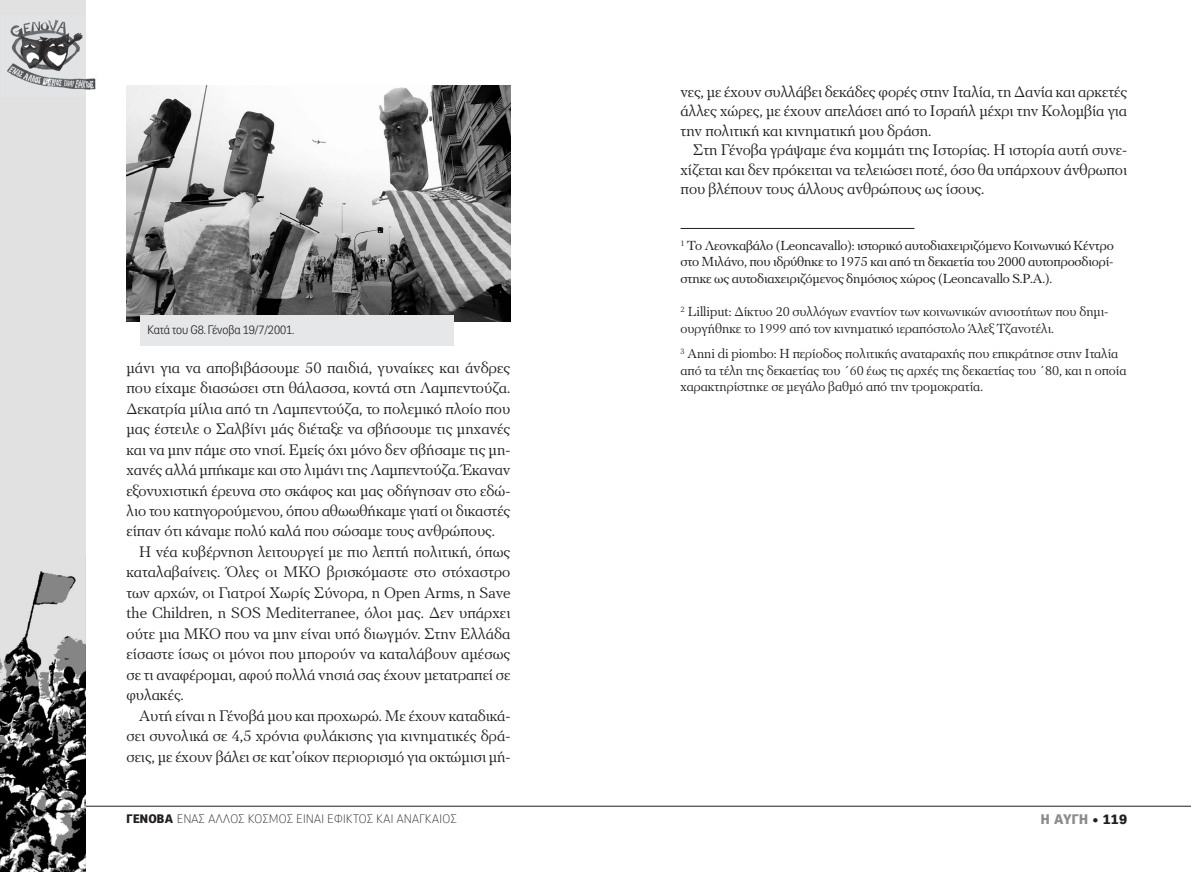
<style>
.page{position:relative;width:1191px;height:872px;background:#fff}
.page>*{position:absolute;margin:0;border:0;box-sizing:border-box;transform-origin:0 0}
.t1{font:15.75px/19.5px "PF Regal Text Pro Regular A";color:#231f20;text-align:justify}
.t2{font:13.5px/16.5px "PF Regal Text Pro Regular A";color:#231f20}
.t3{font:13.5px/16.5px "PF Regal Text Pro Regular B";letter-spacing:-.01em;color:#231f20;text-align:justify}
.t4{font:900 13.5px "PF Das Grotesk Pro";letter-spacing:.015em;color:#8a8c8f}
.t5{font:100 12px "PF Das Grotesk Pro";letter-spacing:.035em;color:#231f20}
.t6{font:300 12px "PF Das Grotesk Pro";letter-spacing:-.005em;color:#231f20}
.s1{font-weight:900}
.s2{color:#231f20}
</style>
<div class="page">
<hr style="left:680px;top:228px;width:234px;height:1px;background:#231f20">
<hr style="left:55px;top:806px;width:1136px;height:1px;background:#231f20">
<img style="left:0;top:0;width:85px;height:872px">
<img style="left:2px;top:16px;width:94px;height:80px">
<img style="left:126px;top:85px;width:384px;height:236px">
<div style="left:140px;top:315px;width:313px;height:31px;background:#e6e7e9"></div>
<p class="t6" style="left:148px;top:322px;width:148px">Κατά του G8. Γένοβα 19/7/2001.</p>
<p class="t1" style="left:126px;top:359px;width:385px">μάνι για να αποβιβάσουμε 50 παιδιά, γυναίκες και άνδρες</p>
<p class="t1" style="left:126px;top:379px;width:385px">που είχαμε διασώσει στη θάλασσα, κοντά στη Λαμπεντούζα.</p>
<p class="t1" style="left:126px;top:400px;width:385px">Δεκατρία μίλια από τη Λαμπεντούζα, το πολεμικό πλοίο που</p>
<p class="t1" style="left:126px;top:420px;width:385px">μας έστειλε ο Σαλβίνι μάς διέταξε να σβήσουμε τις μηχανές</p>
<p class="t1" style="left:126px;top:441px;width:385px">και να μην πάμε στο νησί. Εμείς όχι μόνο δεν σβήσαμε τις μη-</p>
<p class="t1" style="left:126px;top:461px;width:385px">χανές αλλά μπήκαμε και στο λιμάνι της Λαμπεντούζα. Έκαναν</p>
<p class="t1" style="left:126px;top:482px;width:385px">εξονυχιστική έρευνα στο σκάφος και μας οδήγησαν στο εδώ-</p>
<p class="t1" style="left:126px;top:502px;width:385px">λιο του κατηγορούμενου, όπου αθωωθήκαμε γιατί οι δικαστές</p>
<p class="t1" style="left:126px;top:522px;width:370px">είπαν ότι κάναμε πολύ καλά που σώσαμε τους ανθρώπους.</p>
<p class="t1" style="left:139px;top:543px;width:373px">Η νέα κυβέρνηση λειτουργεί με πιο λεπτή πολιτική, όπως</p>
<p class="t1" style="left:126px;top:563px;width:385px">καταλαβαίνεις. Όλες οι ΜΚΟ βρισκόμαστε στο στόχαστρο</p>
<p class="t1" style="left:126px;top:584px;width:385px">των αρχών, οι Γιατροί Χωρίς Σύνορα, η Open Arms, η Save</p>
<p class="t1" style="left:126px;top:604px;width:385px">the Children, η SOS Mediterranee, όλοι μας. Δεν υπάρχει</p>
<p class="t1" style="left:126px;top:625px;width:385px">ούτε μια ΜΚΟ που να μην είναι υπό διωγμόν. Στην Ελλάδα</p>
<p class="t1" style="left:126px;top:645px;width:385px">είσαστε ίσως οι μόνοι που μπορούν να καταλάβουν αμέσως</p>
<p class="t1" style="left:126px;top:666px;width:385px">σε τι αναφέρομαι, αφού πολλά νησιά σας έχουν μετατραπεί σε</p>
<p class="t1" style="left:126px;top:686px;width:59px">φυλακές.</p>
<p class="t1" style="left:139px;top:707px;width:373px">Αυτή είναι η Γένοβά μου και προχωρώ. Με έχουν καταδικά-</p>
<p class="t1" style="left:126px;top:727px;width:385px">σει συνολικά σε 4,5 χρόνια φυλάκισης για κινηματικές δρά-</p>
<p class="t1" style="left:126px;top:748px;width:385px">σεις, με έχουν βάλει σε κατ’οίκον περιορισμό για οκτώμισι μή-</p>
<p class="t5" style="left:126px;top:811px;width:332px"><span class="s1">ΓΕΝΟΒΑ</span> EΝΑΣ ΑΛΛΟΣ ΚΟΣΜΟΣ ΕΙΝΑΙ ΕΦΙΚΤΟΣ ΚΑΙ ΑΝΑΓΚΑΙΟΣ</p>
<p class="t1" style="left:680px;top:83px;width:448px">νες, με έχουν συλλάβει δεκάδες φορές στην Ιταλία, τη Δανία και αρκετές άλλες χώρες, με έχουν απελάσει από το Ισραήλ μέχρι την Κολομβία για την πολιτική και κινηματική μου δράση.</p>
<p class="t1" style="left:680px;top:142px;width:448px;text-indent:13px">Στη Γένοβα γράψαμε ένα κομμάτι της Ιστορίας. Η ιστορία αυτή συνε&shy;χίζεται και δεν πρόκειται να τελειώσει ποτέ, όσο θα υπάρχουν άνθρωποι που βλέπουν τους άλλους ανθρώπους ως ίσους.</p>
<p class="t3" style="left:680px;top:238px;width:435px"><sup>1</sup> Το Λεονκαβάλο (Leoncavallo): ιστορικό αυτοδιαχειριζόμενο Κοινωνικό Κέντρο στο Μιλάνο, που ιδρύθηκε το 1975 και από τη δεκαετία του 2000 αυτοπροσδιορί&shy;στηκε ως αυτοδιαχειριζόμενος δημόσιος χώρος (Leoncavallo S.P.A.).</p>
<p class="t2" style="left:680px;top:305px;width:429px"><sup>2</sup> Lilliput: Δίκτυο 20 συλλόγων εναντίον των κοινωνικών ανισοτήτων που δημι&shy;ουργήθηκε το 1999 από τον κινηματικό ιεραπόστολο Άλεξ Τζανοτέλι.</p>
<p class="t2" style="left:680px;top:346px;width:447px"><sup>3</sup> Anni di piombo: Η περίοδος πολιτικής αναταραχής που επικράτησε στην Ιταλία από τα τέλη της δεκαετίας του ΄60 έως τις αρχές της δεκαετίας του ΄80, και η οποία χαρακτηρίστηκε σε μεγάλο βαθμό από την τρομοκρατία.</p>
<p class="t4" style="left:1041px;top:811px;width:88px">Η ΑΥΓΗ <span class="s2">• 119</span></p>
</div>
